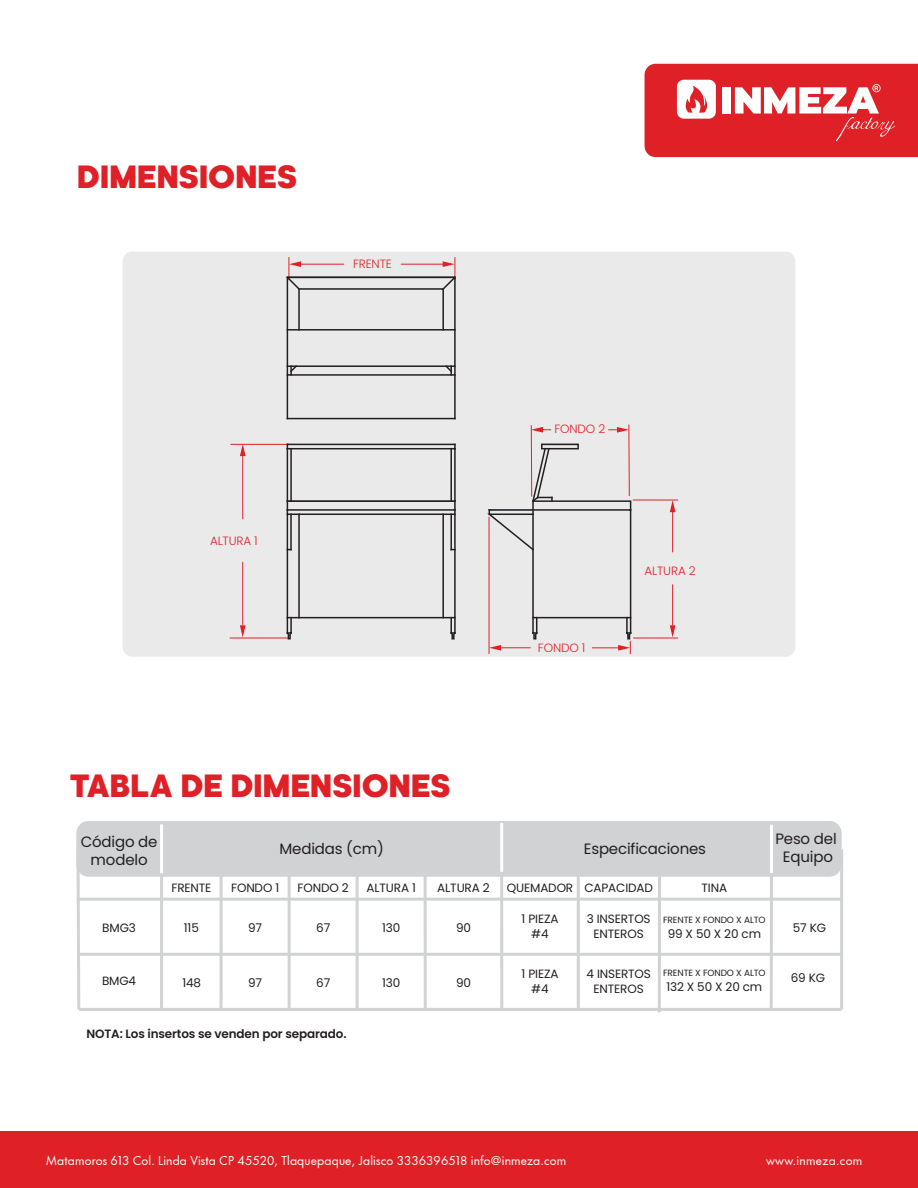
<style>
.page{position:relative;width:918px;height:1188px;background:#fff}
.page>*{position:absolute;margin:0;border:0;box-sizing:border-box;transform-origin:0 0}
.t1{font:30px "Kamerik 205 Regular 8";letter-spacing:-.01em;color:#df2127}
.t2{font:15px/18px "Poppins";letter-spacing:-.01em;color:#231f20;text-align:center}
.t3{font:12px/15px "Poppins";letter-spacing:-.01em;color:#231f20;text-align:center}
.t4{font:12px "Futura Now Headline";letter-spacing:.015em;color:#fff}
.t5{font:600 12px "Poppins";letter-spacing:-.01em;color:#231f20}
.t6{font:300 12px "Poppins";letter-spacing:-.01em;color:#df2127}
.t7{font:9px "Poppins";letter-spacing:-.01em;color:#231f20}
</style>
<div class="page">
<div style="left:0;top:1131px;width:918px;height:57px;background:#df2127"></div>
<svg style="left:645px;top:64px;width:273px;height:93px;background:#e4454a"></svg>
<div style="left:123px;top:252px;width:672px;height:405px;background:#eaeaea;border-radius:10px"></div>
<div style="left:76px;top:821px;width:766px;height:56px;background:#d1d2d4;border-radius:12px"></div>
<hr style="left:160px;top:874px;width:3px;height:135px;background:#d1d2d4">
<hr style="left:160px;top:824px;width:3px;height:49px;background:#fff">
<hr style="left:770px;top:825px;width:3px;height:48px;background:#fff">
<svg style="left:76px;top:847px;width:6px;height:163px"></svg>
<hr style="left:288px;top:868px;width:3px;height:141px;background:#d1d2d4">
<hr style="left:220px;top:868px;width:3px;height:141px;background:#d1d2d4">
<hr style="left:770px;top:874px;width:3px;height:135px;background:#d1d2d4">
<hr style="left:840px;top:849px;width:3px;height:160px;background:#d1d2d4">
<hr style="left:79px;top:898px;width:763px;height:3px;background:#d1d2d4">
<hr style="left:79px;top:953px;width:763px;height:3px;background:#d1d2d4">
<hr style="left:424px;top:873px;width:3px;height:136px;background:#d1d2d4">
<hr style="left:500px;top:823px;width:3px;height:49px;background:#fff">
<hr style="left:577px;top:865px;width:3px;height:144px;background:#d1d2d4">
<hr style="left:356px;top:868px;width:3px;height:141px;background:#d1d2d4">
<hr style="left:500px;top:873px;width:3px;height:137px;background:#d1d2d4">
<hr style="left:79px;top:1008px;width:763px;height:3px;background:#d1d2d4">
<hr style="left:658px;top:877px;width:3px;height:135px;background:#d1d2d4">
<hr style="left:401px;top:264px;width:50px;height:1px;background:#df2127">
<svg style="left:670px;top:501px;width:5px;height:11px"></svg>
<hr style="left:633px;top:638px;width:45px;height:1px;background:#df2127">
<svg style="left:670px;top:625px;width:5px;height:12px"></svg>
<hr style="left:294px;top:264px;width:50px;height:1px;background:#df2127">
<hr style="left:672px;top:584px;width:1px;height:42px;background:#df2127">
<hr style="left:230px;top:444px;width:60px;height:1px;background:#df2127">
<svg style="left:240px;top:444px;width:6px;height:12px"></svg>
<hr style="left:242px;top:456px;width:1px;height:63px;background:#df2127">
<hr style="left:230px;top:638px;width:59px;height:1px;background:#df2127">
<svg style="left:240px;top:625px;width:6px;height:12px"></svg>
<hr style="left:242px;top:562px;width:1px;height:63px;background:#df2127">
<hr style="left:633px;top:500px;width:45px;height:1px;background:#df2127">
<hr style="left:672px;top:511px;width:1px;height:41px;background:#df2127">
<hr style="left:290px;top:514px;width:2px;height:36px;background:#231f20">
<hr style="left:450px;top:514px;width:2px;height:36px;background:#231f20">
<div style="left:287px;top:509px;width:169px;height:109px;border:2px solid #231f20"></div>
<hr style="left:442px;top:514px;width:2px;height:104px;background:#231f20">
<hr style="left:287px;top:509px;width:168px;height:2px;background:#231f20">
<hr style="left:298px;top:514px;width:2px;height:104px;background:#231f20">
<hr style="left:287px;top:514px;width:168px;height:1px;background:#231f20">
<svg style="left:454px;top:501px;width:2px;height:9px"></svg>
<hr style="left:287px;top:500px;width:168px;height:2px;background:#231f20">
<hr style="left:287px;top:448px;width:168px;height:1px;background:#231f20">
<hr style="left:287px;top:444px;width:168px;height:1px;background:#231f20">
<hr style="left:287px;top:449px;width:1px;height:52px;background:#231f20">
<hr style="left:290px;top:449px;width:2px;height:52px;background:#231f20">
<hr style="left:454px;top:449px;width:2px;height:52px;background:#231f20">
<hr style="left:450px;top:449px;width:2px;height:52px;background:#231f20">
<svg style="left:285px;top:618px;width:8px;height:22px"></svg>
<svg style="left:449px;top:618px;width:7px;height:22px"></svg>
<div style="left:287px;top:277px;width:169px;height:99px;border:2px solid #231f20"></div>
<hr style="left:287px;top:277px;width:168px;height:1px;background:#231f20">
<div style="left:298px;top:288px;width:146px;height:43px;border:2px solid #231f20"></div>
<svg style="left:286px;top:257px;width:15px;height:34px"></svg>
<svg style="left:441px;top:257px;width:15px;height:34px"></svg>
<hr style="left:287px;top:365px;width:168px;height:2px;background:#231f20">
<hr style="left:287px;top:329px;width:168px;height:2px;background:#231f20">
<svg style="left:289px;top:364px;width:9px;height:11px"></svg>
<svg style="left:444px;top:365px;width:9px;height:10px"></svg>
<hr style="left:287px;top:375px;width:1px;height:44px;background:#231f20">
<hr style="left:287px;top:418px;width:168px;height:1px;background:#231f20">
<hr style="left:454px;top:375px;width:2px;height:44px;background:#231f20">
<svg style="left:487px;top:424px;width:146px;height:230px"></svg>
<hr style="left:542px;top:444px;width:36px;height:1px;background:#231f20">
<hr style="left:489px;top:510px;width:44px;height:1px;background:#2e4149">
<h1 class="t1" style="left:77px;top:160px;width:222px">DIMENSIONES</h1>
<p class="t6" style="left:353px;top:257px;width:40px">FRENTE</p>
<p class="t6" style="left:210px;top:533px;width:49px">ALTURA 1</p>
<h1 class="t1" style="left:70px;top:769px;width:382px">TABLA DE DIMENSIONES</h1>
<p class="t6" style="left:554px;top:421px;width:52px">FONDO 2</p>
<p class="t6" style="left:538px;top:641px;width:49px">FONDO 1</p>
<p class="t6" style="left:645px;top:564px;width:53px">ALTURA 2</p>
<p class="t2" style="left:279px;top:840px;width:106px">Medidas (cm)</p>
<p class="t2" style="left:775px;top:830px;width:63px">Peso del<br>Equipo</p>
<p class="t3" style="left:367px;top:880px;width:51px">ALTURA 1</p>
<p class="t2" style="left:81px;top:833px;width:78px">Código de modelo</p>
<p class="t2" style="left:584px;top:840px;width:124px">Especificaciones</p>
<p class="t3" style="left:437px;top:880px;width:54px">ALTURA 2</p>
<p class="t3" style="left:456px;top:921px;width:16px">90</p>
<p class="t3" style="left:298px;top:880px;width:53px">FONDO 2</p>
<p class="t3" style="left:316px;top:921px;width:16px">67</p>
<p class="t3" style="left:171px;top:880px;width:41px">FRENTE</p>
<p class="t3" style="left:231px;top:880px;width:50px">FONDO 1</p>
<p class="t3" style="left:584px;top:880px;width:70px">CAPACIDAD</p>
<p class="t3" style="left:587px;top:911px;width:65px">3 INSERTOS<br>ENTEROS</p>
<p class="t3" style="left:587px;top:966px;width:66px">4 INSERTOS<br>ENTEROS</p>
<p class="t3" style="left:791px;top:971px;width:36px">69 KG</p>
<p class="t3" style="left:507px;top:880px;width:68px">QUEMADOR</p>
<p class="t3" style="left:702px;top:880px;width:27px">TINA</p>
<p class="t3" style="left:102px;top:921px;width:35px">BMG3</p>
<p class="t3" style="left:184px;top:921px;width:16px">115</p>
<p class="t3" style="left:248px;top:921px;width:15px">97</p>
<p class="t3" style="left:382px;top:921px;width:20px">130</p>
<p class="t3" style="left:522px;top:911px;width:38px">1 PIEZA #4</p>
<p class="t7" style="left:663px;top:915px;width:104px">FRENTE X FONDO X ALTO</p>
<p class="t3" style="left:793px;top:921px;width:35px">57 KG</p>
<p class="t3" style="left:668px;top:926px;width:95px">99 X 50 X 20 cm</p>
<p class="t3" style="left:102px;top:973px;width:36px">BMG4</p>
<p class="t3" style="left:182px;top:975px;width:20px">148</p>
<p class="t3" style="left:248px;top:975px;width:15px">97</p>
<p class="t3" style="left:316px;top:975px;width:16px">67</p>
<p class="t3" style="left:382px;top:975px;width:20px">130</p>
<p class="t3" style="left:456px;top:975px;width:16px">90</p>
<p class="t3" style="left:522px;top:966px;width:38px">1 PIEZA #4</p>
<p class="t7" style="left:663px;top:968px;width:104px">FRENTE X FONDO X ALTO</p>
<p class="t3" style="left:666px;top:979px;width:97px">132 X 50 X 20 cm</p>
<p class="t5" style="left:87px;top:1027px;width:261px">NOTA: Los insertos se venden por separado.</p>
<p class="t4" style="left:46px;top:1151px;width:521px">Matamoros 613 Col. Linda Vista CP 45520, Tlaquepaque, Jalisco 3336396518 info@inmeza.com</p>
<p class="t4" style="left:766px;top:1151px;width:98px">www.inmeza.com</p>
</div>
